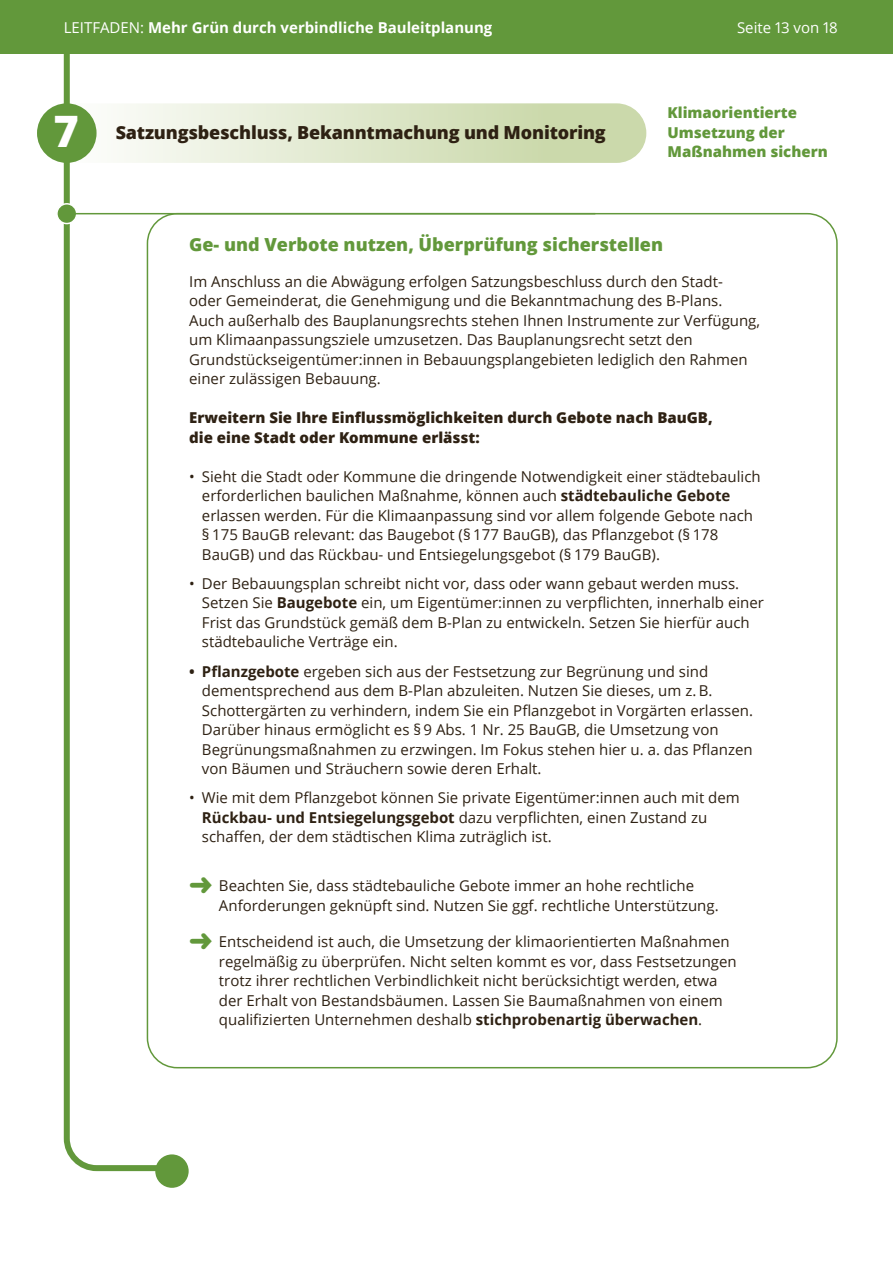
<style>
.page{position:relative;width:893px;height:1263px;background:#fff}
.page>*{position:absolute;margin:0;border:0;box-sizing:border-box;transform-origin:0 0}
.t1{font:800 43.35px "Open Sans";color:#fff}
.t2{font:800 18px "Open Sans";letter-spacing:-.01em;color:#2e2113}
.t3{font:800 18px "Open Sans";color:#62983b}
.Text_10_13_schwarz{font:15px/19.5px "Open Sans";color:#2e2113}
.t4{font:800 15px/19.5px "Open Sans";color:#2e2113}
.t5{font:700 15px "Open Sans";color:#fff}
.t6{font:800 15px/19.5px "Open Sans";color:#62983b}
.t7{font:15px "Open Sans";color:#fff}
.s1{font-weight:400}
.s2{font-weight:700}
.s3{color:#62983b}
</style>
<div class="page">
<div style="left:0;top:0;width:893px;height:54px;background:#62983b"></div>
<svg style="left:63px;top:54px;width:120px;height:1118px"></svg>
<div style="left:155px;top:1154px;width:34px;height:34px;background:#62983b;border-radius:50%"></div>
<div style="left:37px;top:103px;width:609px;height:60px;background:linear-gradient(to right,#fefefe,#c4d4a0);border-radius:30px"></div>
<div style="left:37px;top:103px;width:60px;height:60px;background:#62983b;border-radius:50%"></div>
<div style="left:147px;top:214px;width:690px;height:854px;background:#fff;border-radius:30px"></div>
<div style="left:57px;top:204px;width:20px;height:20px;background:#62983b;border-radius:50%"></div>
<div style="left:56px;top:203px;width:21px;height:21px;border:2px solid #fff;border-radius:50%"></div>
<hr style="left:67px;top:213px;width:528px;height:1px;background:#62983b">
<p class="t5" style="left:64px;top:17px;width:430px"><span class="s1">LEITFADEN:</span> Mehr Grün durch verbindliche Bauleitplanung</p>
<p class="t7" style="left:737px;top:18px;width:102px">Seite 13 von 18</p>
<p class="t1" style="left:54px;top:98px;width:27px">7</p>
<p class="t2" style="left:116px;top:119px;width:492px">Satzungsbeschluss, Bekanntmachung und Monitoring</p>
<p class="t6" style="left:668px;top:102px;width:131px">Klimaorientierte<br>Umsetzung der</p>
<p class="t6" style="left:668px;top:141px;width:162px">Maßnahmen sichern</p>
<p class="t3" style="left:189px;top:230px;width:475px">Ge- und Verbote nutzen, Überprüfung sicherstellen</p>
<p class="Text_10_13_schwarz" style="left:189px;top:271px;width:572px">Im Anschluss an die Abwägung erfolgen Satzungsbeschluss durch den Stadt-<br>oder Gemeinderat, die Genehmigung und die Bekanntmachung des B-Plans.<br>Auch außerhalb des Bauplanungsrechts stehen Ihnen Instrumente zur Verfügung, um Klimaanpassungsziele umzusetzen. Das Bauplanungsrecht setzt den Grundstückseigentümer:innen in Bebauungsplangebieten lediglich den Rahmen einer zulässigen Bebauung.</p>
<p class="t4" style="left:189px;top:407px;width:525px">Erweitern Sie Ihre Einflussmöglichkeiten durch Gebote nach BauGB, die eine Stadt oder Kommune erlässt:</p>
<p class="Text_10_13_schwarz" style="left:202px;top:466px;width:560px;text-indent:-13px">• Sieht die Stadt oder Kommune die dringende Notwendigkeit einer städtebaulich erforderlichen baulichen Maßnahme, können auch <span class="s2">städtebauliche Gebote </span>erlassen werden. Für die Klimaanpassung sind vor allem folgende Gebote nach § 175 BauGB relevant: das Baugebot (§ 177 BauGB), das Pflanzgebot (§ 178<br>BauGB) und das Rückbau- und Entsiegelungsgebot (§ 179 BauGB).</p>
<p class="Text_10_13_schwarz" style="left:202px;top:573px;width:563px;text-indent:-13px">• Der Bebauungsplan schreibt nicht vor, dass oder wann gebaut werden muss.<br>Setzen Sie <span class="s2">Baugebote</span> ein, um Eigentümer:innen zu verpflichten, innerhalb einer Frist das Grundstück gemäß dem B-Plan zu entwickeln. Setzen Sie hierfür auch städtebauliche Verträge ein.</p>
<p class="Text_10_13_schwarz" style="left:202px;top:661px;width:552px;text-indent:-13px"><span class="s2">• Pflanzgebote</span> ergeben sich aus der Festsetzung zur Begrünung und sind dementsprechend aus dem B-Plan abzuleiten. Nutzen Sie dieses, um z. B.<br>Schottergärten zu verhindern, indem Sie ein Pflanzgebot in Vorgärten erlassen.<br>Darüber hinaus ermöglicht es § 9 Abs. 1 Nr. 25 BauGB, die Umsetzung von Begrünungsmaßnahmen zu erzwingen. Im Fokus stehen hier u. a. das Pflanzen von Bäumen und Sträuchern sowie deren Erhalt.</p>
<p class="Text_10_13_schwarz" style="left:202px;top:788px;width:539px;text-indent:-13px">• Wie mit dem Pflanzgebot können Sie private Eigentümer:innen auch mit dem<br><span class="s2">Rückbau- und Entsiegelungsgebot</span> dazu verpflichten, einen Zustand zu schaffen, der dem städtischen Klima zuträglich ist.</p>
<p class="Text_10_13_schwarz" style="left:219px;top:875px;width:501px;text-indent:-30px"><span class="s3">➜</span> Beachten Sie, dass städtebauliche Gebote immer an hohe rechtliche<br>Anforderungen geknüpft sind. Nutzen Sie ggf. rechtliche Unterstützung.</p>
<p class="Text_10_13_schwarz" style="left:219px;top:931px;width:519px;text-indent:-30px"><span class="s3">➜</span> Entscheidend ist auch, die Umsetzung der klimaorientierten Maßnahmen regelmäßig zu überprüfen. Nicht selten kommt es vor, dass Festsetzungen trotz ihrer rechtlichen Verbindlichkeit nicht berücksichtigt werden, etwa der Erhalt von Bestandsbäumen. Lassen Sie Baumaßnahmen von einem qualifizierten Unternehmen deshalb <span class="s2">stichprobenartig überwachen</span>.</p>
</div>
